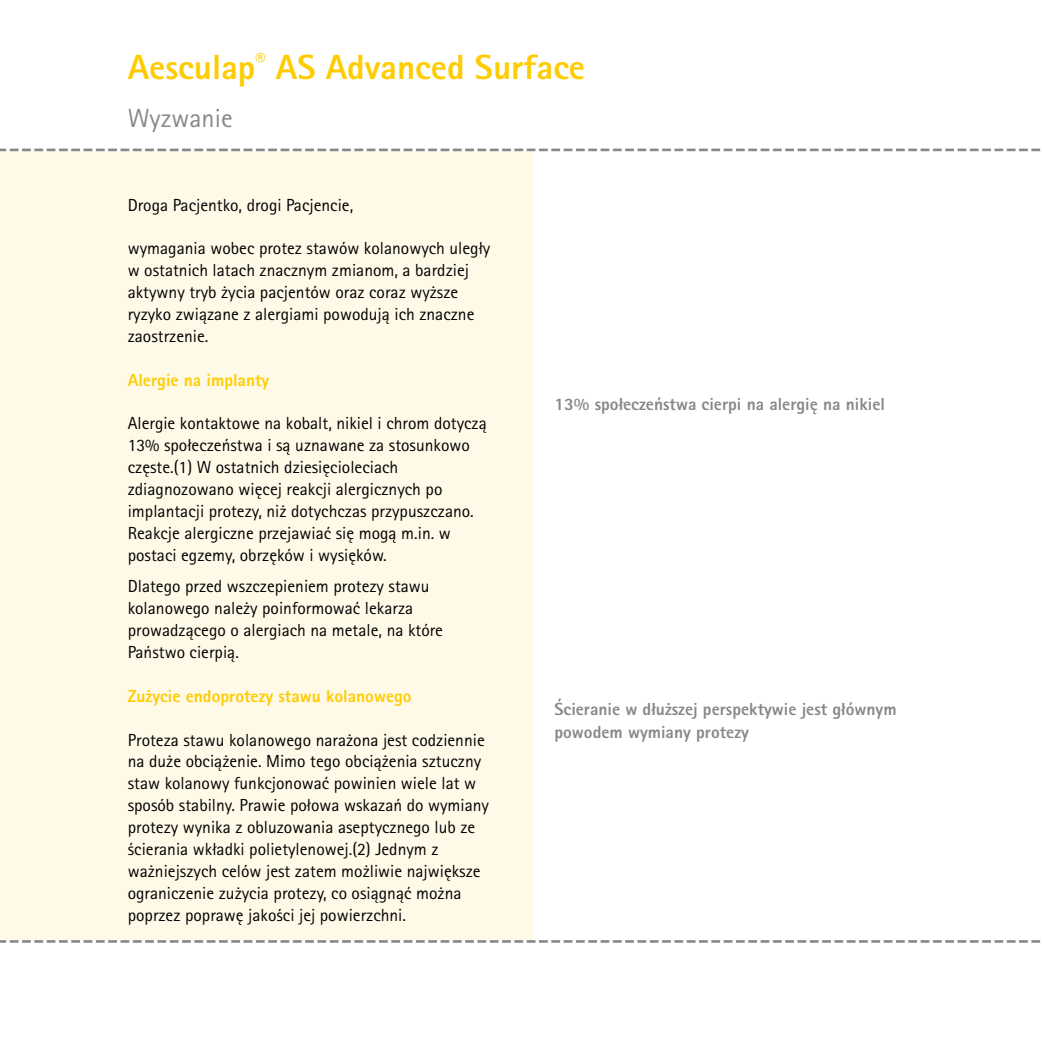
<style>
.page{position:relative;width:1042px;height:1042px;background:#fff}
.page>*{position:absolute;margin:0;border:0;box-sizing:border-box;transform-origin:0 0}
.t1{font:800 35px "Rotis Sans Serif Pro";color:#fecc00}
.t2{font:26.25px "Rotis Sans Serif Pro";color:#87888a}
.t3{font:17.5px/21.9px "Rotis Sans Serif Pro";color:#000}
.t4{font:800 17.5px/22.8px "Rotis Sans Serif Pro";color:#87888a}
.t5{font:800 17.5px "Rotis Sans Serif Pro";color:#fecc00}
</style>
<div class="page">
<div style="left:0;top:151px;width:532px;height:789px;background:#fff9e8"></div>
<svg style="left:0;top:149px;width:1041px;height:2px"></svg>
<svg style="left:0;top:940px;width:1041px;height:3px"></svg>
<h1 class="t1" style="left:128px;top:45px;width:459px">Aesculap<sup>®</sup> AS Advanced Surface</h1>
<h2 class="t2" style="left:128px;top:102px;width:106px">Wyzwanie</h2>
<p class="t3" style="left:128px;top:194px;width:227px">Droga Pacjentko, drogi Pacjencie,</p>
<p class="t3" style="left:128px;top:238px;width:364px">wymagania wobec protez stawów kolanowych uległy w ostatnich latach znacznym zmianom, a bardziej aktywny tryb życia pacjentów oraz coraz wyższe ryzyko związane z alergiami powodują ich znaczne zaostrzenie.</p>
<p class="t5" style="left:128px;top:368px;width:143px">Alergie na implanty</p>
<p class="t3" style="left:128px;top:413px;width:360px">Alergie kontaktowe na kobalt, nikiel i chrom dotyczą 13% społeczeństwa i są uznawane za stosunkowo częste.(1) W ostatnich dziesięcioleciach zdiagnozowano więcej reakcji alergicznych po implantacji protezy, niż dotychczas przypuszczano.<br>Reakcje alergiczne przejawiać się mogą m.in. w postaci egzemy, obrzęków i wysięków.</p>
<p class="t3" style="left:128px;top:576px;width:317px">Dlatego przed wszczepieniem protezy stawu kolanowego należy poinformować lekarza prowadzącego o alergiach na metale, na które Państwo cierpią.</p>
<p class="t5" style="left:128px;top:685px;width:285px">Zużycie endoprotezy stawu kolanowego</p>
<p class="t3" style="left:128px;top:729px;width:363px">Proteza stawu kolanowego narażona jest codziennie na duże obciążenie. Mimo tego obciążenia sztuczny staw kolanowy funkcjonować powinien wiele lat w sposób stabilny. Prawie połowa wskazań do wymiany protezy wynika z obluzowania aseptycznego lub ze ścierania wkładki polietylenowej.(2) Jednym z ważniejszych celów jest zatem możliwie największe ograniczenie zużycia protezy, co osiągnąć można poprzez poprawę jakości jej powierzchni.</p>
<p class="t4" style="left:554px;top:392px;width:332px">13% społeczeństwa cierpi na alergię na nikiel</p>
<p class="t4" style="left:554px;top:698px;width:344px">Ścieranie w dłuższej perspektywie jest głównym powodem wymiany protezy</p>
</div>
